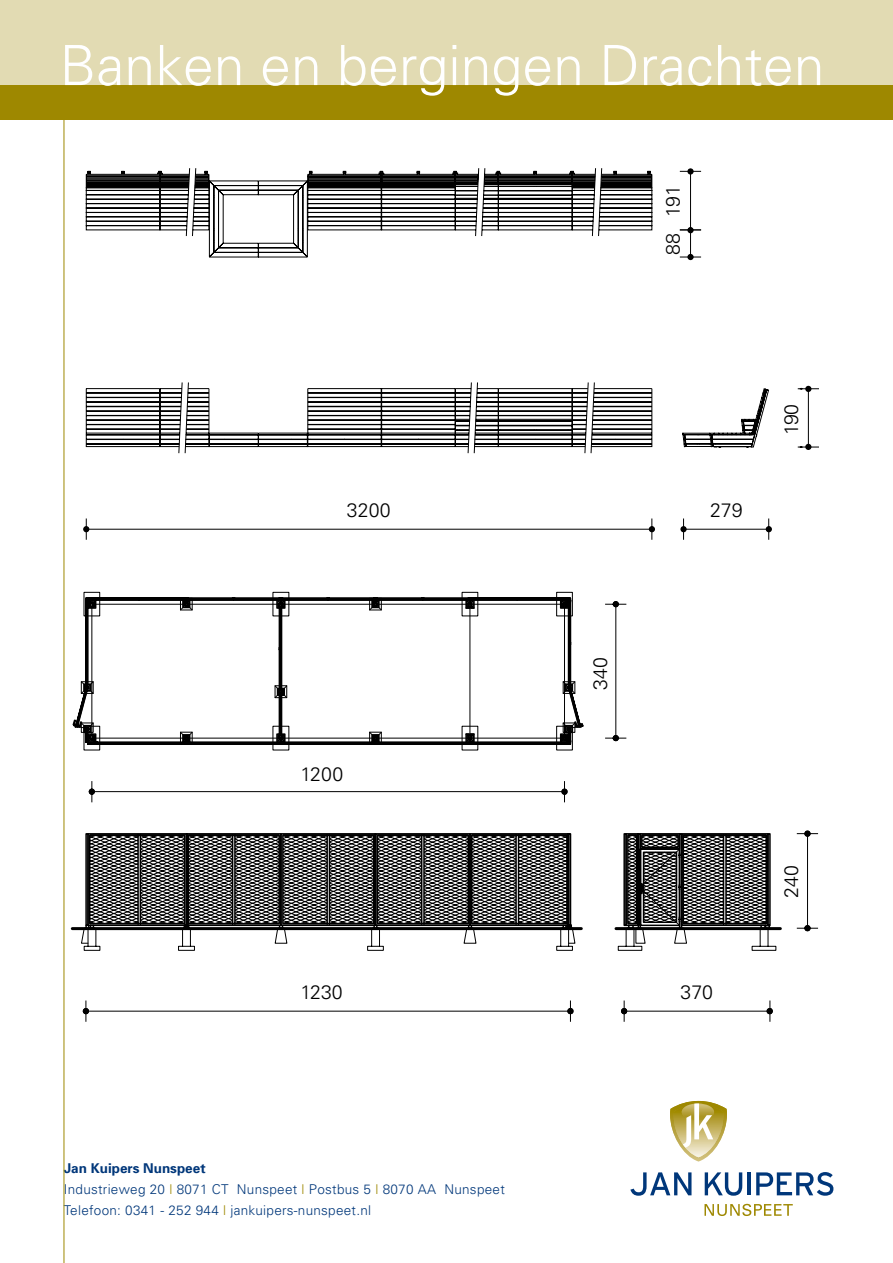
<style>
.page{position:relative;width:893px;height:1263px;background:#fff}
.page>*{position:absolute;margin:0;border:0;box-sizing:border-box;transform-origin:0 0}
.t1{font:300 55.5px "Univers";color:#fff}
.t2{font:300 19.5px "Univers LT Std";color:#000}
.t3{font:300 13.5px/21px "Univers";letter-spacing:.02em;color:#00377a}
.s1{font-weight:700}
.s2{color:#9e8800}
</style>
<div class="page">
<div style="left:0;top:0;width:893px;height:85px;background:#e2dbb3"></div>
<div style="left:0;top:85px;width:893px;height:34px;background:#9e8800"></div>
<svg style="left:704px;top:1204px;width:89px;height:12px"></svg>
<svg style="left:630px;top:1172px;width:61px;height:24px"></svg>
<svg style="left:705px;top:1172px;width:37px;height:24px"></svg>
<hr style="left:747px;top:1172px;width:4px;height:23px;background:#00377a">
<svg style="left:756px;top:1172px;width:77px;height:24px"></svg>
<svg style="left:670px;top:1101px;width:57px;height:60px"></svg>
<hr style="left:64px;top:119px;width:1px;height:1144px;background:#9e8800">
<hr style="left:72px;top:927px;width:509px;height:3px;background:#000">
<svg style="left:74px;top:591px;width:553px;height:160px"></svg>
<svg style="left:88px;top:781px;width:480px;height:22px"></svg>
<svg style="left:81px;top:830px;width:738px;height:192px"></svg>
<svg style="left:83px;top:169px;width:689px;height:371px"></svg>
<hr style="left:808px;top:389px;width:1px;height:58px;background:#000">
<svg style="left:798px;top:386px;width:21px;height:6px"></svg>
<svg style="left:798px;top:444px;width:21px;height:6px"></svg>
<h1 class="t1" style="left:60px;top:32px;width:767px">Banken en bergingen Drachten</h1>
<h2 class="t2" style="left:661px;top:217px;width:33px;rotate:-90deg">191</h2>
<h2 class="t2" style="left:661px;top:255px;width:23px;rotate:-90deg">88</h2>
<h2 class="t2" style="left:347px;top:498px;width:45px">3200</h2>
<h2 class="t2" style="left:710px;top:498px;width:34px">279</h2>
<h2 class="t2" style="left:779px;top:435px;width:33px;rotate:-90deg">190</h2>
<h2 class="t2" style="left:300px;top:763px;width:44px">1200</h2>
<h2 class="t2" style="left:588px;top:690px;width:34px;rotate:-90deg">340</h2>
<h2 class="t2" style="left:300px;top:980px;width:44px">1230</h2>
<h2 class="t2" style="left:681px;top:980px;width:34px">370</h2>
<h2 class="t2" style="left:779px;top:898px;width:34px;rotate:-90deg">240</h2>
<p class="t3" style="left:64px;top:1157px;width:443px"><span class="s1">Jan Kuipers Nunspeet<br></span>Industrieweg 20 <span class="s2">|</span> 8071 CT Nunspeet <span class="s2">|</span> Postbus 5 <span class="s2">|</span> 8070 AA Nunspeet<br>Telefoon: 0341 - 252 944 <span class="s2">|</span> jankuipers-nunspeet.nl</p>
</div>
